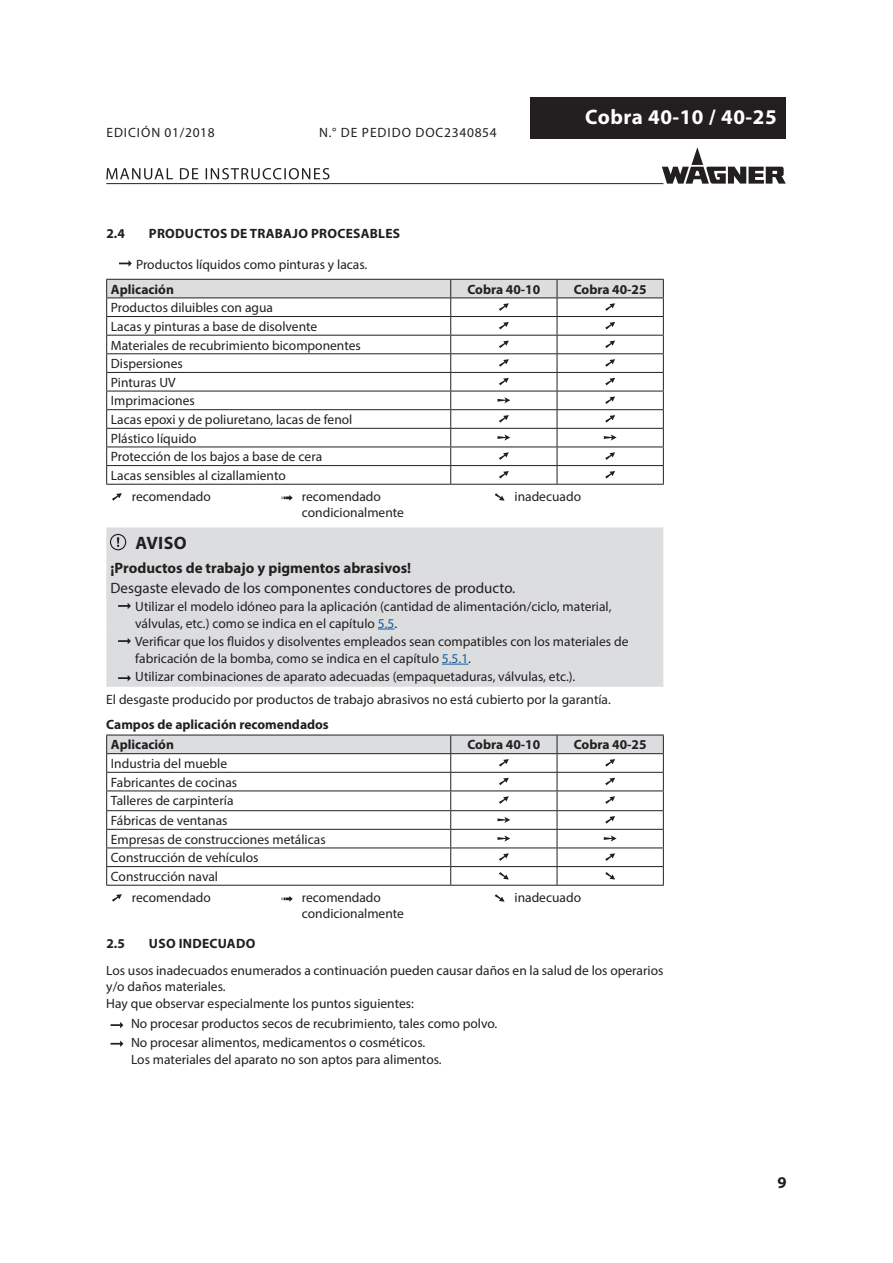
<style>
.page{position:relative;width:893px;height:1263px;background:#fff}
.page>*{position:absolute;margin:0;border:0;box-sizing:border-box;transform-origin:0 0}
.t1{font:700 21px "Myriad Pro";letter-spacing:.025em;color:#fff}
.XiHi_fett_GROSS{font:700 18px "Myriad Pro";letter-spacing:.02em;color:#231f20}
.t2{font:700 16.5px "Myriad Pro";color:#231f20}
.XiHi{font:15px "Myriad Pro";color:#231f20}
.XiHi-2{font:700 15px "Myriad Pro";color:#231f20}
.Tabelle{font:13.5px/16.5px "Myriad Pro";color:#231f20}
._0Text{font:13.5px/16.5px "Myriad Pro";color:#231f20}
._0Text-2{font:700 13.5px "Myriad Pro";letter-spacing:.015em;color:#231f20}
.Tabelle_zentriert{font:700 13.5px "Myriad Pro";color:#231f20}
.Tabelle-2{font:13.5px "Myriad Pro";letter-spacing:.07em;color:#231f20}
.Tabelle-3{font:700 13.5px "Myriad Pro";color:#231f20}
.s1{color:#175d9e}
</style>
<div class="page">
<svg style="left:662px;top:147px;width:124px;height:37px"></svg>
<svg style="left:106px;top:168px;width:223px;height:11px"></svg>
<hr style="left:106px;top:183px;width:557px;height:1px;background:#231f20">
<div style="left:531px;top:98px;width:255px;height:41px;background:#231f20"></div>
<svg style="left:119px;top:260px;width:13px;height:7px"></svg>
<hr style="left:106px;top:484px;width:345px;height:1px;background:#231f20">
<hr style="left:451px;top:484px;width:106px;height:1px;background:#231f20">
<hr style="left:557px;top:484px;width:107px;height:1px;background:#231f20">
<svg style="left:106px;top:279px;width:558px;height:205px"></svg>
<svg style="left:112px;top:493px;width:10px;height:8px"></svg>
<svg style="left:281px;top:495px;width:12px;height:6px"></svg>
<svg style="left:495px;top:493px;width:10px;height:8px"></svg>
<div style="left:106px;top:527px;width:557px;height:102px;background:#dcdddf"></div>
<svg style="left:117px;top:537px;width:2px;height:10px"></svg>
<div style="left:110px;top:534px;width:16px;height:16px;border:1px solid #231f20;border-radius:50%"></div>
<svg style="left:118px;top:603px;width:13px;height:6px"></svg>
<div style="left:106px;top:629px;width:557px;height:58px;background:#dcdddf"></div>
<hr style="left:106px;top:885px;width:345px;height:1px;background:#231f20">
<hr style="left:451px;top:885px;width:106px;height:1px;background:#231f20">
<hr style="left:557px;top:885px;width:107px;height:1px;background:#231f20">
<svg style="left:106px;top:735px;width:558px;height:150px"></svg>
<svg style="left:112px;top:894px;width:10px;height:8px"></svg>
<svg style="left:281px;top:896px;width:12px;height:6px"></svg>
<svg style="left:495px;top:894px;width:10px;height:8px"></svg>
<svg style="left:111px;top:1022px;width:12px;height:6px"></svg>
<svg style="left:111px;top:1040px;width:12px;height:7px"></svg>
<p class="Tabelle-2" style="left:106px;top:125px;width:110px">EDICIÓN 01/2018</p>
<p class="Tabelle-2" style="left:319px;top:125px;width:179px">N.° DE PEDIDO DOC2340854</p>
<h1 class="t1" style="left:585px;top:104px;width:193px">Cobra 40-10 / 40-25</h1>
<p class="_0Text-2" style="left:106px;top:225px;width:20px">2.4</p>
<p class="_0Text-2" style="left:149px;top:225px;width:253px">PRODUCTOS DE TRABAJO PROCESABLES</p>
<p class="Tabelle" style="left:136px;top:256px;width:233px">Productos líquidos como pinturas y lacas.</p>
<p class="Tabelle-3" style="left:111px;top:280px;width:65px">Aplicación</p>
<p class="Tabelle_zentriert" style="left:467px;top:280px;width:74px">Cobra 40-10</p>
<p class="Tabelle_zentriert" style="left:574px;top:280px;width:74px">Cobra 40-25</p>
<p class="Tabelle" style="left:111px;top:299px;width:164px">Productos diluibles con agua</p>
<p class="Tabelle" style="left:111px;top:318px;width:208px">Lacas y pinturas a base de disolvente</p>
<p class="Tabelle" style="left:111px;top:337px;width:251px">Materiales de recubrimiento bicomponentes</p>
<p class="Tabelle" style="left:111px;top:355px;width:73px">Dispersiones</p>
<p class="Tabelle" style="left:111px;top:374px;width:66px">Pinturas UV</p>
<p class="Tabelle" style="left:111px;top:392px;width:85px">Imprimaciones</p>
<p class="Tabelle" style="left:111px;top:411px;width:243px">Lacas epoxi y de poliuretano, lacas de fenol</p>
<p class="Tabelle" style="left:111px;top:430px;width:87px">Plástico líquido</p>
<p class="Tabelle" style="left:111px;top:448px;width:213px">Protección de los bajos a base de cera</p>
<p class="Tabelle" style="left:111px;top:467px;width:176px">Lacas sensibles al cizallamiento</p>
<p class="Tabelle" style="left:132px;top:488px;width:81px">recomendado</p>
<p class="Tabelle" style="left:302px;top:488px;width:104px">recomendado condicionalmente</p>
<p class="Tabelle" style="left:514px;top:488px;width:68px">inadecuado</p>
<p class="XiHi_fett_GROSS" style="left:135px;top:531px;width:53px">AVISO</p>
<p class="XiHi-2" style="left:111px;top:558px;width:302px">¡Productos de trabajo y pigmentos abrasivos!</p>
<p class="XiHi" style="left:111px;top:578px;width:406px">Desgaste elevado de los componentes conductores de producto.</p>
<p class="Tabelle" style="left:135px;top:598px;width:478px">Utilizar el modelo idóneo para la aplicación (cantidad de alimentación/ciclo, material, válvulas, etc.) como se indica en el capítulo <span class="s1">5.5</span>.</p>
<p class="Tabelle" style="left:135px;top:633px;width:495px">Verificar que los fluidos y disolventes empleados sean compatibles con los materiales de fabricación de la bomba, como se indica en el capítulo <span class="s1">5.5.1</span>.</p>
<p class="Tabelle" style="left:135px;top:668px;width:442px">Utilizar combinaciones de aparato adecuadas (empaquetaduras, válvulas, etc.).</p>
<p class="_0Text" style="left:106px;top:691px;width:506px">El desgaste producido por productos de trabajo abrasivos no está cubierto por la garantía.</p>
<p class="_0Text-2" style="left:106px;top:715px;width:224px">Campos de aplicación recomendados</p>
<p class="Tabelle-3" style="left:111px;top:736px;width:65px">Aplicación</p>
<p class="Tabelle_zentriert" style="left:467px;top:736px;width:74px">Cobra 40-10</p>
<p class="Tabelle_zentriert" style="left:574px;top:736px;width:74px">Cobra 40-25</p>
<p class="Tabelle" style="left:111px;top:755px;width:118px">Industria del mueble</p>
<p class="Tabelle" style="left:111px;top:774px;width:128px">Fabricantes de cocinas</p>
<p class="Tabelle" style="left:111px;top:792px;width:124px">Talleres de carpintería</p>
<p class="Tabelle" style="left:111px;top:812px;width:118px">Fábricas de ventanas</p>
<p class="Tabelle" style="left:111px;top:831px;width:216px">Empresas de construcciones metálicas</p>
<p class="Tabelle" style="left:111px;top:849px;width:149px">Construcción de vehículos</p>
<p class="Tabelle" style="left:111px;top:868px;width:109px">Construcción naval</p>
<p class="Tabelle" style="left:132px;top:889px;width:81px">recomendado</p>
<p class="Tabelle" style="left:302px;top:889px;width:104px">recomendado condicionalmente</p>
<p class="Tabelle" style="left:514px;top:889px;width:68px">inadecuado</p>
<p class="_0Text-2" style="left:106px;top:935px;width:20px">2.5</p>
<p class="_0Text-2" style="left:149px;top:935px;width:108px">USO INDECUADO</p>
<p class="_0Text" style="left:106px;top:962px;width:559px">Los usos inadecuados enumerados a continuación pueden causar daños en la salud de los operarios y/o daños materiales.</p>
<p class="_0Text" style="left:106px;top:995px;width:309px">Hay que observar especialmente los puntos siguientes:</p>
<p class="Tabelle" style="left:131px;top:1015px;width:368px">No procesar productos secos de recubrimiento, tales como polvo.</p>
<p class="Tabelle" style="left:131px;top:1034px;width:312px">No procesar alimentos, medicamentos o cosméticos.<br>Los materiales del aparato no son aptos para alimentos.</p>
<p class="t2" style="left:777px;top:1172px;width:11px">9</p>
</div>
